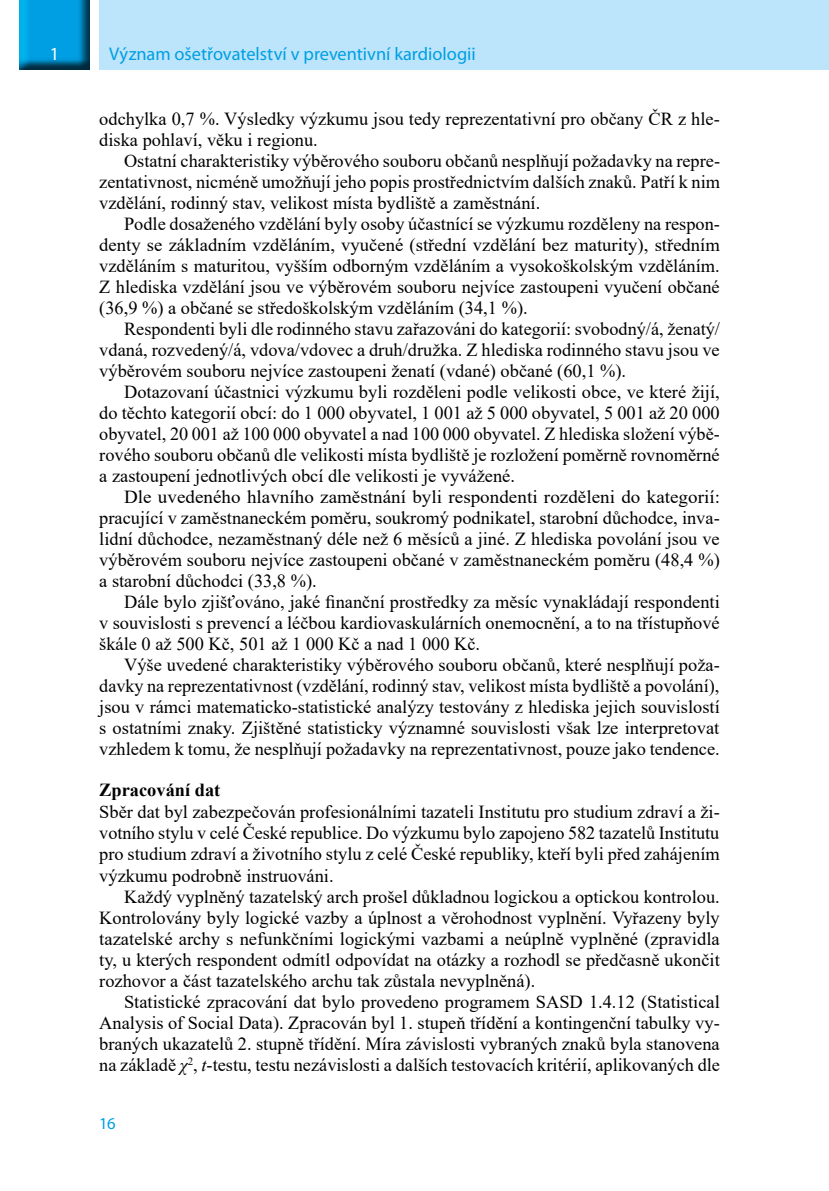
<style>
.page{position:relative;width:829px;height:1191px;background:#fff}
.page>*{position:absolute;margin:0;border:0;box-sizing:border-box;transform-origin:0 0}
.t1{font:18.38px/21px "Times New Roman";color:#000;text-align:justify}
.t2{font:18.38px "Myriad Pro";letter-spacing:-.005em;color:#009fe3}
.t3{font:700 18.38px "Times New Roman";color:#000}
.t4{font:18.38px "Myriad Pro";color:#fff}
.t5{font:16.62px "Myriad Pro";color:#009fe3}
.s1{font-style:italic}
</style>
<div class="page">
<div style="left:99px;top:0;width:729px;height:69px;background:#bce4fa"></div>
<img style="left:20px;top:0;width:69px;height:69px">
<p class="t4" style="left:50px;top:42px;width:11px">1</p>
<p class="t2" style="left:109px;top:42px;width:368px">Význam ošetřovatelství v preventivní kardiologii</p>
<p class="t1" style="left:99px;top:108px;width:622px">odchylka 0,7 %. Výsledky výzkumu jsou tedy reprezentativní pro občany ČR z hle&shy;diska pohlaví, věku i regionu.</p>
<p class="t1" style="left:99px;top:150px;width:622px;text-indent:25px">Ostatní charakteristiky výběrového souboru občanů nesplňují požadavky na repre&shy;zentativnost, nicméně umožňují jeho popis prostřednictvím dalších znaků. Patří k nim vzdělání, rodinný stav, velikost místa bydliště a zaměstnání.</p>
<p class="t1" style="left:99px;top:213px;width:622px;text-indent:25px">Podle dosaženého vzdělání byly osoby účastnící se výzkumu rozděleny na respon&shy;denty se základním vzděláním, vyučené (střední vzdělání bez maturity), středním vzděláním s maturitou, vyšším odborným vzděláním a vysokoškolským vzděláním.<br>Z hlediska vzdělání jsou ve výběrovém souboru nejvíce zastoupeni vyučení občané (36,9 %) a občané se středoškolským vzděláním (34,1 %).</p>
<p class="t1" style="left:99px;top:318px;width:622px;text-indent:25px">Respondenti byli dle rodinného stavu zařazováni do kategorií: svobodný/á, ženatý/ vdaná, rozvedený/á, vdova/vdovec a druh/družka. Z hlediska rodinného stavu jsou ve výběrovém souboru nejvíce zastoupeni ženatí (vdané) občané (60,1 %).</p>
<p class="t1" style="left:99px;top:381px;width:622px;text-indent:25px">Dotazovaní účastnici výzkumu byli rozděleni podle velikosti obce, ve které žijí, do těchto kategorií obcí: do 1 000 obyvatel, 1 001 až 5 000 obyvatel, 5 001 až 20 000 obyvatel, 20 001 až 100 000 obyvatel a nad 100 000 obyvatel. Z hlediska složení výbě&shy;rového souboru občanů dle velikosti místa bydliště je rozložení poměrně rovnoměrné a zastoupení jednotlivých obcí dle velikosti je vyvážené.</p>
<p class="t1" style="left:99px;top:486px;width:622px;text-indent:25px">Dle uvedeného hlavního zaměstnání byli respondenti rozděleni do kategorií: pracující v zaměstnaneckém poměru, soukromý podnikatel, starobní důchodce, inva&shy;lidní důchodce, nezaměstnaný déle než 6 měsíců a jiné. Z hlediska povolání jsou ve výběrovém souboru nejvíce zastoupeni občané v zaměstnaneckém poměru (48,4 %) a starobní důchodci (33,8 %).</p>
<p class="t1" style="left:99px;top:591px;width:622px;text-indent:25px">Dále bylo zjišťováno, jaké finanční prostředky za měsíc vynakládají respondenti v souvislosti s prevencí a léčbou kardiovaskulárních onemocnění, a to na třístupňové škále 0 až 500 Kč, 501 až 1 000 Kč a nad 1 000 Kč.</p>
<p class="t1" style="left:99px;top:654px;width:622px;text-indent:25px">Výše uvedené charakteristiky výběrového souboru občanů, které nesplňují poža&shy;davky na reprezentativnost (vzdělání, rodinný stav, velikost místa bydliště a povolání), jsou v rámci matematicko-statistické analýzy testovány z hlediska jejich souvislostí s ostatními znaky. Zjištěné statisticky významné souvislosti však lze interpretovat vzhledem k tomu, že nesplňují požadavky na reprezentativnost, pouze jako tendence.</p>
<p class="t3" style="left:99px;top:776px;width:122px">Zpracování dat</p>
<p class="t1" style="left:99px;top:801px;width:622px">Sběr dat byl zabezpečován profesionálními tazateli Institutu pro studium zdraví a ži&shy;votního stylu v celé České republice. Do výzkumu bylo zapojeno 582 tazatelů Institutu pro studium zdraví a životního stylu z celé České republiky, kteří byli před zahájením výzkumu podrobně instruováni.</p>
<p class="t1" style="left:99px;top:885px;width:622px;text-indent:25px">Každý vyplněný tazatelský arch prošel důkladnou logickou a optickou kontrolou.<br>Kontrolovány byly logické vazby a úplnost a věrohodnost vyplnění. Vyřazeny byly tazatelské archy s nefunkčními logickými vazbami a neúplně vyplněné (zpravidla ty, u kterých respondent odmítl odpovídat na otázky a rozhodl se předčasně ukončit rozhovor a část tazatelského archu tak zůstala nevyplněná).</p>
<p class="t1" style="left:99px;top:990px;width:622px;text-indent:25px">S tatistické zpracování dat bylo provedeno programem SASD 1.4.12 (Statistical Analysis of Social Data). Zpracován byl 1. stupeň třídění a kontingenční tabulky vy&shy;braných ukazatelů 2. stupně třídění. Míra závislosti vybraných znaků byla stanovena na základě <span class="s1">χ</span><sup>2</sup>, <span class="s1">t</span>-testu, testu nezávislosti a dalších testovacích kritérií, aplikovaných dle</p>
<p class="t5" style="left:99px;top:1113px;width:18px">16</p>
</div>
